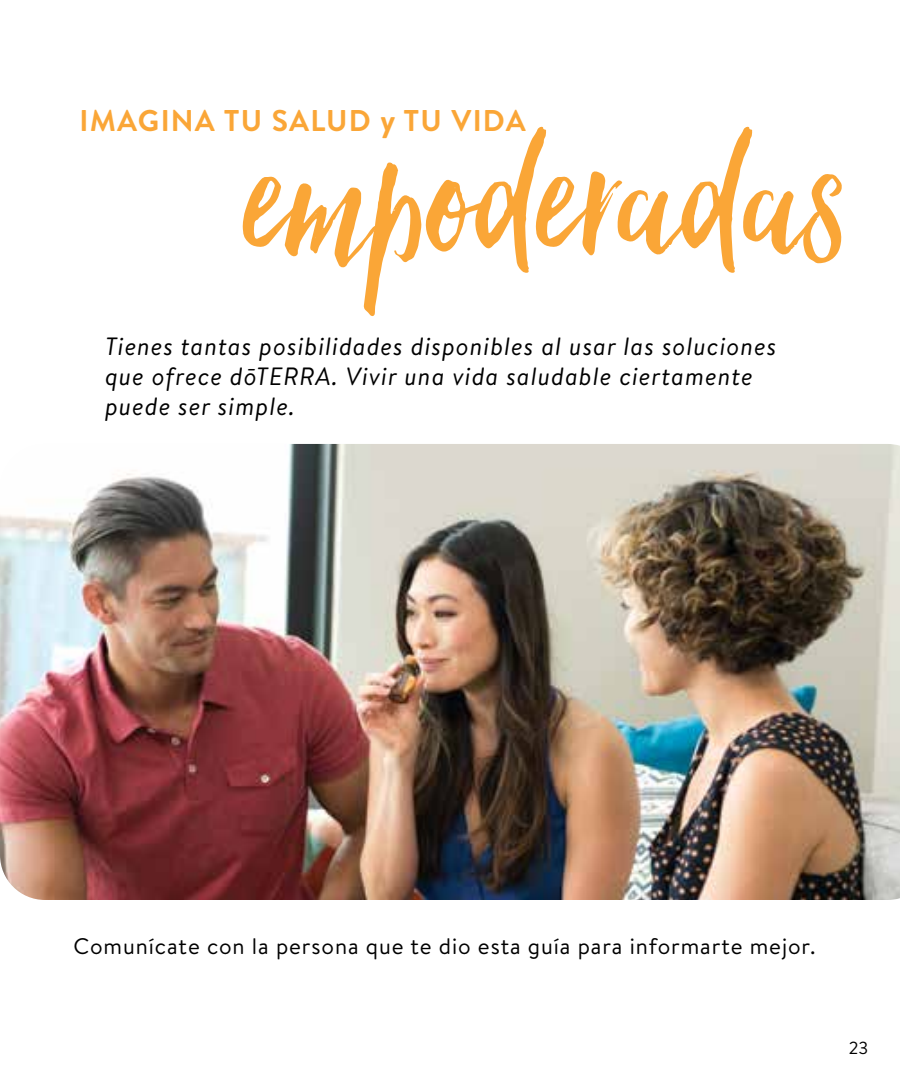
<style>
.page{position:relative;width:900px;height:1080px;background:#fff}
.page>*{position:absolute;margin:0;border:0;box-sizing:border-box;transform-origin:0 0}
.t1{font:216px "Hello Beautiful";color:#faa637}
.t2{font:700 30px "Brandon Text";letter-spacing:.04em;color:#faa637}
.t3{font:italic 25px/30px "Brandon Text";letter-spacing:.04em;color:#000}
.t4{font:22.5px "Brandon Text";letter-spacing:.04em;color:#000}
.t5{font:17.5px "Brandon Text";color:#000}
</style>
<div class="page">
<img style="left:0;top:444px;width:900px;height:456px">
<p class="t2" style="left:80px;top:100px;width:448px">IMAGINA TU SALUD y TU VIDA</p>
<h1 class="t1" style="left:243px;top:76px;width:607px">empoderadas</h1>
<p class="t3" style="left:105px;top:331px;width:673px">Tienes tantas posibilidades disponibles al usar las soluciones que ofrece dōTERRA. Vivir una vida saludable ciertamente puede ser simple.</p>
<p class="t4" style="left:73px;top:930px;width:744px">Comunícate con la persona que te dio esta guía para informarte mejor.</p>
<p class="t5" style="left:849px;top:1036px;width:21px">23</p>
</div>
